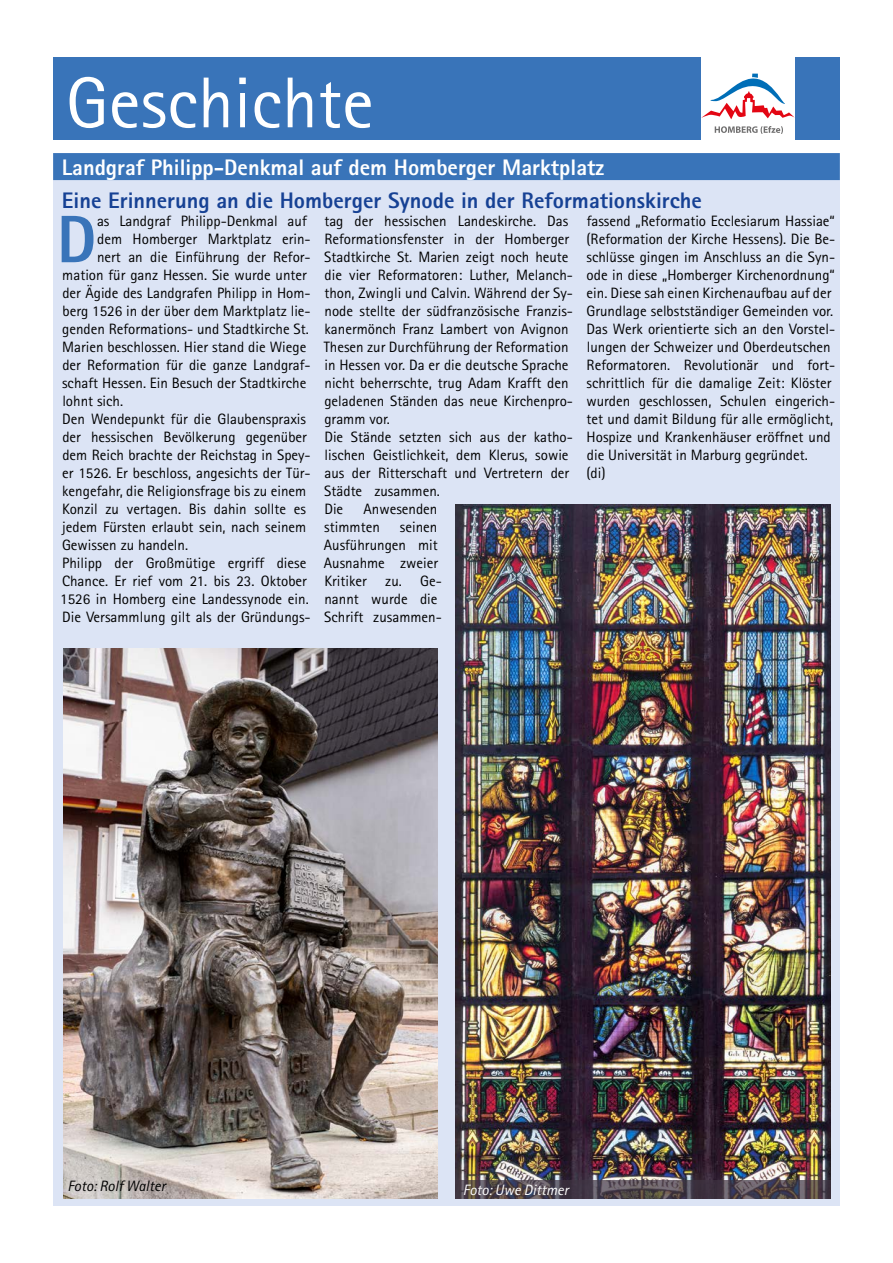
<style>
.page{position:relative;width:893px;height:1263px;background:#fff}
.page>*{position:absolute;margin:0;border:0;box-sizing:border-box;transform-origin:0 0}
.t1{font:72px "Rotis Sans Serif";color:#fff}
.t2{font:800 67.2px "Rotis Sans Serif";color:#3974b9}
.t3{font:800 22.5px "Rotis Sans Serif";color:#164194}
.t4{font:800 22.5px "Rotis Sans Serif";color:#fff}
.t5{font:15px/18px "Rotis Sans Serif";color:#000}
.t6{font:italic 15px "Rotis Sans Serif";color:#000}
.t7{font:italic 15px "Rotis Sans Serif";color:#fff}
</style>
<div class="page">
<div style="left:53px;top:57px;width:787px;height:83px;background:#3974b9"></div>
<div style="left:53px;top:153px;width:787px;height:1052px;background:#dce4f5"></div>
<div style="left:53px;top:153px;width:787px;height:27px;background:#3974b9"></div>
<img style="left:64px;top:649px;width:374px;height:549px">
<img style="left:455px;top:505px;width:375px;height:675px">
<svg style="left:455px;top:1180px;width:375px;height:18px;background:#50474f"></svg>
<div style="left:701px;top:57px;width:94px;height:94px;background:#fff"></div>
<svg style="left:715px;top:126px;width:68px;height:8px"></svg>
<svg style="left:701px;top:74px;width:94px;height:45px"></svg>
<h1 class="t1" style="left:66px;top:60px;width:309px">Geschichte</h1>
<h3 class="t4" style="left:62px;top:153px;width:544px">Landgraf Philipp-Denkmal auf dem Homberger Marktplatz</h3>
<h3 class="t3" style="left:62px;top:186px;width:642px">Eine Erinnerung an die Homberger Synode in der Reformationskirche</h3>
<h2 class="t2" style="left:57px;top:197px;width:41px">D</h2>
<p class="t5" style="left:97px;top:212px;width:211px">as Landgraf Philipp-Denkmal auf</p>
<p class="t5" style="left:586px;top:212px;width:250px">fassend „Reformatio Ecclesiarum Hassiae“ (Reformation der Kirche Hessens). Die Be&shy;schlüsse gingen im Anschluss an die Syn&shy;ode in diese „Homberger Kirchenordnung“ ein. Diese sah einen Kirchenaufbau auf der Grundlage selbstständiger Gemeinden vor.<br>Das Werk orientierte sich an den Vorstel&shy;lungen der Schweizer und Oberdeutschen Reformatoren. Revolutionä r und fort&shy;schrittlich fü r die damalige Zeit: Klöster wurden geschlossen, Schulen eingerich&shy;tet und damit Bildung fü r alle ermöglicht, Hospize und Krankenhäuser eröffnet und die Universität in Marburg gegrü ndet.<br>(di)</p>
<p class="t5" style="left:324px;top:212px;width:251px">tag der hessischen Landeskirche. Das Reformationsfenster in der Homberger Stadtkirche St. Marien zeigt noch heute die vier Reformatoren: Luther, Melanch&shy;thon, Zwingli und Calvin. Während der Sy&shy;node stellte der südfranzösische Franzis&shy;kanermönch Franz Lambert von Avignon Thesen zur Durchführung der Reformation in Hessen vor. Da er die deutsche Sprache nicht beherrschte, trug Adam Krafft den geladenen Ständen das neue Kirchenpro&shy;gramm vor.<br>Die Stände setzten sich aus der katho&shy;lischen Geistlichkeit, dem Klerus, sowie aus der Ritterschaft und Vertretern der Städte zusammen.<br>Die</p>
<p class="t5" style="left:97px;top:230px;width:215px">dem Homberger Marktplatz erin-</p>
<p class="t5" style="left:97px;top:248px;width:215px">nert an die Einführung der Refor-</p>
<p class="t5" style="left:62px;top:266px;width:246px">mation für ganz Hessen. Sie wurde unter</p>
<p class="t5" style="left:62px;top:284px;width:250px">der Ägide des Landgrafen Philipp in Hom-</p>
<p class="t5" style="left:62px;top:302px;width:250px">berg 1526 in der über dem Marktplatz lie-</p>
<p class="t5" style="left:62px;top:320px;width:248px">genden Reformations- und Stadtkirche St.</p>
<p class="t5" style="left:62px;top:338px;width:246px">Marien beschlossen. Hier stand die Wiege</p>
<p class="t5" style="left:62px;top:356px;width:250px">der Reformation für die ganze Landgraf-</p>
<p class="t5" style="left:62px;top:374px;width:246px">schaft Hessen. Ein Besuch der Stadtkirche</p>
<p class="t5" style="left:62px;top:392px;width:62px">lohnt sich.</p>
<p class="t5" style="left:62px;top:410px;width:245px">Den Wendepunkt für die Glaubenspraxis</p>
<p class="t5" style="left:62px;top:428px;width:246px">der hessischen Bevölkerung gegenüber</p>
<p class="t5" style="left:62px;top:446px;width:250px">dem Reich brachte der Reichstag in Spey-</p>
<p class="t5" style="left:62px;top:464px;width:250px">er 1526. Er beschloss, angesichts der Tür-</p>
<p class="t5" style="left:62px;top:482px;width:246px">kengefahr, die Religionsfrage bis zu einem</p>
<p class="t5" style="left:62px;top:500px;width:245px">Konzil zu vertagen. Bis dahin sollte es</p>
<p class="t5" style="left:62px;top:518px;width:246px">jedem Fürsten erlaubt sein, nach seinem</p>
<p class="t5" style="left:62px;top:536px;width:128px">Gewissen zu handeln.</p>
<p class="t5" style="left:62px;top:554px;width:246px">Philipp der Großmütige ergriff diese</p>
<p class="t5" style="left:62px;top:572px;width:246px">Chance. Er rief vom 21. bis 23. Oktober</p>
<p class="t5" style="left:60px;top:590px;width:250px">1526 in Homberg eine Landessynode ein.</p>
<p class="t5" style="left:62px;top:608px;width:250px">Die Versammlung gilt als der Gründungs-</p>
<p class="t5" style="left:324px;top:500px;width:115px;text-indent:39px">Anwesenden stimmten</p>
<p class="t5" style="left:324px;top:518px;width:119px;text-indent:76px">seinen<br>Ausführungen mit<br>Ausnahme zweier<br>Kritiker zu. Ge&shy;nannt wurde die<br>Schrift zusammen-</p>
<p class="t6" style="left:68px;top:1177px;width:100px">Foto: Rolf Walter</p>
<p class="t7" style="left:463px;top:1181px;width:107px">Foto: Uwe Dittmer</p>
</div>
